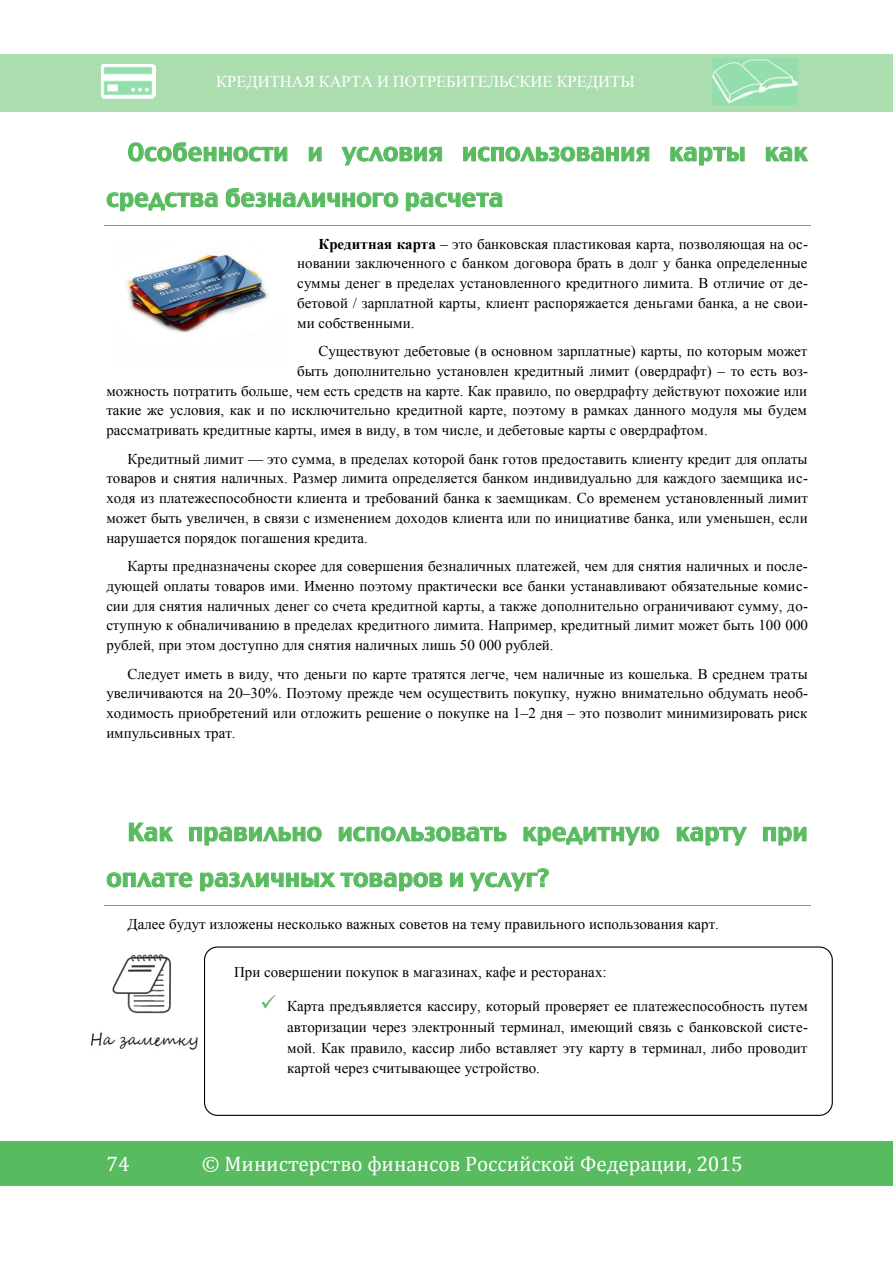
<style>
.page{position:relative;width:893px;height:1263px;background:#fff}
.page>*{position:absolute;margin:0;border:0;box-sizing:border-box;transform-origin:0 0}
.t1{font:24px/45.8px "Charcoal CY";color:#59bb5f}
.t2{font:21px "Cambria";color:#fff}
.t3{font:16.5px "Times New Roman";color:#fff}
.t4{font:15px/19.6px "Times New Roman";color:#000;text-align:justify}
.s1{font-weight:700}
.s2{font-style:inherit}
.s3{color:#55bb65}
</style>
<div class="page">
<div style="left:0;top:54px;width:160px;height:58px;background:#acddae"></div>
<div style="left:160px;top:54px;width:531px;height:58px;background:#acddae"></div>
<div style="left:691px;top:54px;width:202px;height:58px;background:#acddae"></div>
<div style="left:0;top:1142px;width:893px;height:44px;background:#59bb5f"></div>
<img style="left:101px;top:64px;width:54px;height:34px">
<img style="left:713px;top:59px;width:84px;height:45px">
<img style="left:91px;top:1032px;width:107px;height:18px">
<div style="left:204px;top:946px;width:629px;height:170px;background:#fff;border:1px solid #000;border-radius:13px"></div>
<svg style="left:128px;top:142px;width:160px;height:20px"></svg>
<svg style="left:309px;top:147px;width:13px;height:15px"></svg>
<svg style="left:341px;top:146px;width:101px;height:20px"></svg>
<svg style="left:463px;top:146px;width:187px;height:16px"></svg>
<svg style="left:670px;top:146px;width:75px;height:20px"></svg>
<svg style="left:766px;top:146px;width:42px;height:16px"></svg>
<svg style="left:106px;top:192px;width:112px;height:19px"></svg>
<svg style="left:226px;top:188px;width:173px;height:20px"></svg>
<svg style="left:406px;top:192px;width:97px;height:19px"></svg>
<hr style="left:104px;top:226px;width:706px;height:1px;background:#55bb65">
<svg style="left:129px;top:822px;width:45px;height:20px"></svg>
<svg style="left:189px;top:826px;width:133px;height:20px"></svg>
<svg style="left:339px;top:826px;width:168px;height:16px"></svg>
<svg style="left:523px;top:826px;width:136px;height:20px"></svg>
<svg style="left:677px;top:826px;width:70px;height:20px"></svg>
<svg style="left:763px;top:826px;width:44px;height:20px"></svg>
<svg style="left:106px;top:872px;width:87px;height:16px"></svg>
<svg style="left:200px;top:872px;width:243px;height:19px"></svg>
<svg style="left:450px;top:872px;width:13px;height:15px"></svg>
<svg style="left:470px;top:868px;width:79px;height:23px"></svg>
<hr style="left:104px;top:906px;width:706px;height:1px;background:#55bb65">
<img style="left:113px;top:954px;width:59px;height:60px">
<img style="left:125px;top:251px;width:144px;height:82px">
<p class="t3" style="left:216px;top:70px;width:420px">КРЕДИТНАЯ КАРТА И ПОТРЕБИТЕЛЬСКИЕ КРЕДИТЫ</p>
<h1 class="t1" style="left:106px;top:129px;width:703px;text-indent:21px">Особенности и условия использования карты как средства безналичного расчета</h1>
<p class="t4" style="left:297px;top:234px;width:512px;text-indent:21px"><span class="s1">Кредитная карта</span> – это банковская пластиковая карта, позволяющая на ос&shy;новании заключенного с банком договора брать в долг у банка определенные суммы денег в пределах установленного кредитного лимита. В отличие от де&shy;бетовой / зарплатной карты, клиент распоряжается деньгами банка, а не свои&shy;ми собственными.</p>
<p class="t4" style="left:318px;top:341px;width:491px">Существуют дебетовые (в основном зарплатные) карты, по которым может</p>
<p class="t4" style="left:297px;top:361px;width:512px">быть дополнительно установлен кредитный лимит (овердрафт) – то есть воз-</p>
<p class="t4" style="left:106px;top:381px;width:702px">можность потратить больше, чем есть средств на карте. Как правило, по овердрафту действуют похожие или</p>
<p class="t4" style="left:106px;top:400px;width:702px">такие же условия, как и по исключительно кредитной карте, поэтому в рамках данного модуля мы будем</p>
<p class="t4" style="left:106px;top:420px;width:603px">рассматривать кредитные карты, имея в виду, в том числе, и дебетовые карты с овердрафтом.</p>
<p class="t4" style="left:106px;top:449px;width:703px;text-indent:21px">Кредитный лимит — это сумма, в пределах которой банк готов предоставить клиенту кредит для оплаты товаров и снятия наличных. Размер лимита определяется банком индивидуально для каждого заемщика ис&shy;ходя из платежеспособности клиента и требований банка к заемщикам. Со временем установленный лимит может быть увеличен, в связи с изменением доходов клиента или по инициативе банка, или уменьшен, если нарушается порядок погашения кредита.</p>
<p class="t4" style="left:106px;top:556px;width:703px;text-indent:21px">Карты предназначены скорее для совершения безналичных платежей, чем для снятия наличных и после&shy;дующей оплаты товаров ими. Именно поэтому практически все банки устанавливают обязательные комис&shy;сии для снятия наличных денег со счета кредитной карты, а также дополнительно ограничивают сумму, до&shy;ступную к обналичиванию в пределах кредитного лимита. Например, кредитный лимит может быть 100 <span class="s2">000 </span>рублей, при этом доступно для снятия наличных лишь 50 <span class="s2">000</span> рублей<span class="s2">.</span></p>
<p class="t4" style="left:106px;top:664px;width:703px;text-indent:21px">Следует иметь в виду, что деньги по карте тратятся легче, чем наличные из кошелька. В среднем траты увеличиваются на 20–30%. Поэтому прежде чем осуществить покупку, нужно внимательно обдумать необ&shy;ходимость приобретений или отложить решение о покупке на 1–2 дня – это позволит минимизировать риск импульсивных трат.</p>
<h1 class="t1" style="left:106px;top:809px;width:703px;text-indent:21px">Как правильно использовать кредитную карту при оплате различных товаров и услуг?</h1>
<p class="t4" style="left:128px;top:914px;width:593px">Далее будут изложены несколько важных советов на тему правильного использования карт.</p>
<p class="t4" style="left:234px;top:961px;width:374px">При совершении покупок в магазинах, кафе и ресторанах:</p>
<p class="t4" style="left:287px;top:996px;width:522px;line-height:20.7px;text-indent:-27px"><span class="s3">✓</span> Карта предъявляется кассиру, который проверяет ее платежеспособность путем авторизации через электронный терминал, имеющий связь с банковской систе&shy;мой. Как правило, кассир либо вставляет эту карту в терминал, либо проводит картой через считывающее устройство.</p>
<h2 class="t2" style="left:106px;top:1151px;width:25px">74</h2>
<h2 class="t2" style="left:202px;top:1151px;width:542px">© Министерство финансов Российской Федерации, 2015</h2>
</div>
